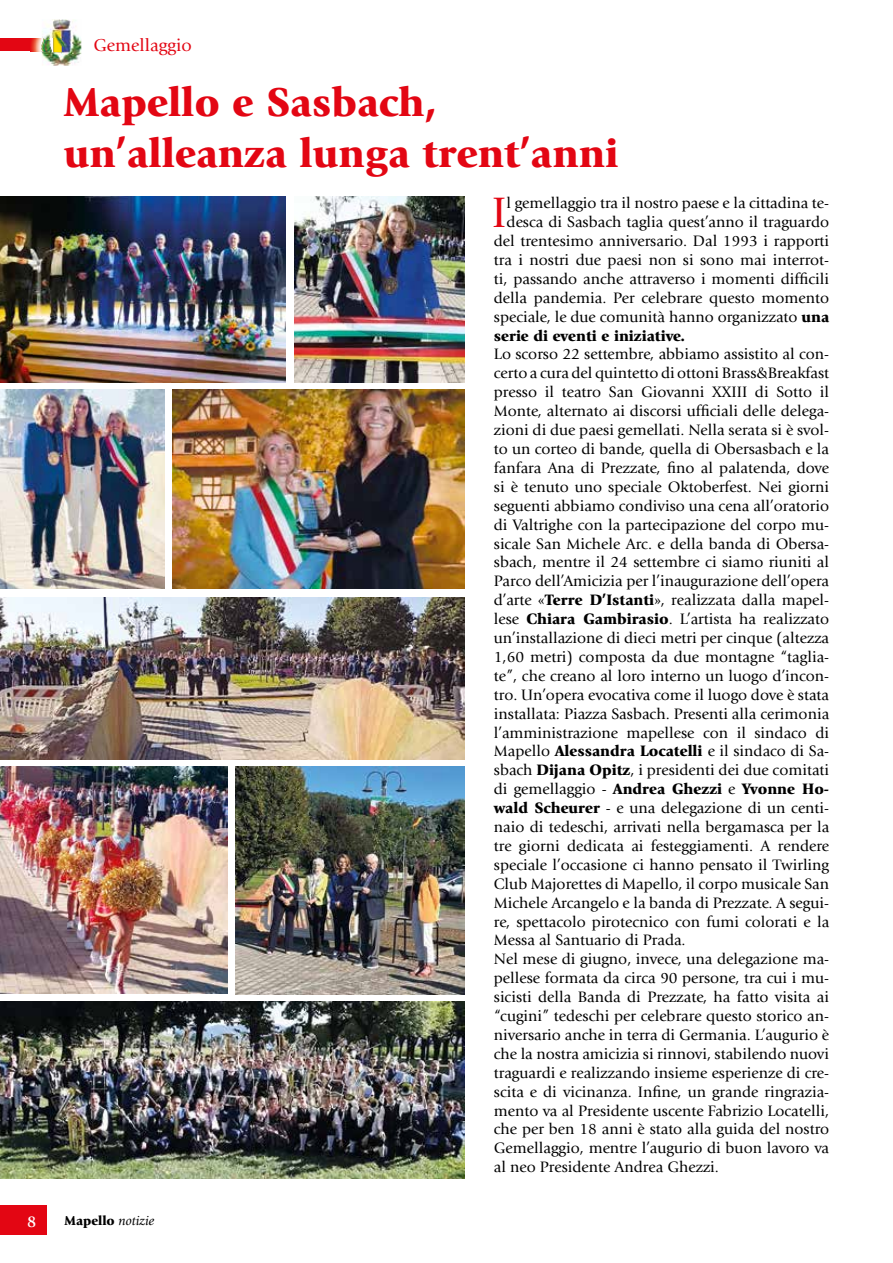
<style>
.page{position:relative;width:893px;height:1263px;background:#fff}
.page>*{position:absolute;margin:0;border:0;box-sizing:border-box;transform-origin:0 0}
.t1{font:44.4px "Giovanni";color:#e30613}
.t2{font:900 42px/50.4px "Giovanni";color:#e30613}
.t3{font:18px "Giovanni";color:#e30613}
.t4{font:700 16.5px "Giovanni";color:#fff}
.t5{font:15.75px/18.9px "Giovanni";color:#000}
.t6{font:900 15.75px "Giovanni";color:#000}
.t7{font:900 13.5px "Giovanni";color:#000}
.s1{font-weight:900}
.s2{font-weight:400;font-style:italic}
</style>
<div class="page">
<div style="left:0;top:1205px;width:47px;height:30px;background:#e30613"></div>
<div style="left:0;top:38px;width:64px;height:13px;background:#e30613"></div>
<img style="left:31px;top:40px;width:51px;height:14px">
<svg style="left:31px;top:38px;width:11px;height:13px"></svg>
<img style="left:42px;top:19px;width:39px;height:47px">
<img style="left:42px;top:38px;width:22px;height:13px">
<img style="left:0;top:197px;width:286px;height:185px">
<img style="left:0;top:1001px;width:464px;height:177px">
<img style="left:295px;top:197px;width:169px;height:185px">
<img style="left:0;top:766px;width:228px;height:228px">
<img style="left:235px;top:766px;width:229px;height:228px">
<img style="left:0;top:597px;width:464px;height:162px">
<img style="left:173px;top:390px;width:291px;height:199px">
<img style="left:0;top:390px;width:165px;height:199px">
<p class="t3" style="left:94px;top:35px;width:100px">Gemellaggio</p>
<h2 class="t2" style="left:64px;top:77px;width:556px">Mapello e Sasbach, un’alleanza lunga trent’anni</h2>
<h1 class="t1" style="left:492px;top:188px;width:16px">I</h1>
<p class="t5" style="left:507px;top:194px;width:324px">l gemellaggio tra il nostro paese e la cittadina te-</p>
<p class="t5" style="left:507px;top:213px;width:324px">desca di Sasbach taglia quest’anno il traguardo</p>
<p class="t5" style="left:494px;top:232px;width:337px">del trentesimo anniversario. Dal 1993 i rapporti</p>
<p class="t5" style="left:494px;top:251px;width:337px">tra i nostri due paesi non si sono mai interrot-</p>
<p class="t5" style="left:494px;top:269px;width:337px">ti, passando anche attraverso i momenti difficili</p>
<p class="t5" style="left:494px;top:288px;width:337px">della pandemia. Per celebrare questo momento</p>
<p class="t5" style="left:494px;top:307px;width:337px">speciale, le due comunità hanno organizzato <span class="s1">una</span></p>
<p class="t6" style="left:494px;top:326px;width:193px">serie di eventi e iniziative.</p>
<p class="t5" style="left:494px;top:345px;width:337px">Lo scorso 22 settembre, abbiamo assistito al con&shy;certo a cura del quintetto di ottoni Brass&amp;Breakfast presso il teatro San Giovanni XXIII di Sotto il Monte, alternato ai discorsi ufficiali delle delega&shy;zioni di due paesi gemellati. Nella serata si è svol&shy;to un corteo di bande, quella di Obersasbach e la fanfara Ana di Prezzate, fino al palatenda, dove si è tenuto uno speciale Oktoberfest. Nei giorni seguenti abbiamo condiviso una cena all’oratorio di Valtrighe con la partecipazione del corpo mu&shy;sicale San Michele Arc. e della banda di Obersa&shy;sbach, mentre il 24 settembre ci siamo riuniti al Parco dell’Amicizia per l’inaugurazione dell’opera d’arte «<span class="s1">Terre D’Istanti</span>», realizzata dalla mapel&shy;lese <span class="s1">Chiara Gambirasio</span>. L’artista ha realizzato un’installazione di dieci metri per cinque (altezza 1,60 metri) composta da due montagne “taglia&shy;te”, che creano al loro interno un luogo d’incon&shy;tro. Un’opera evocativa come il luogo dove è stata installata: Piazza Sasbach. Presenti alla cerimonia l’amministrazione mapellese con il sindaco di Mapello <span class="s1">Alessandra Locatelli</span> e il sindaco di Sa&shy;sbach <span class="s1">Dijana Opitz</span>, i presidenti dei due comitati di gemellaggio - <span class="s1">Andrea Ghezzi</span> e <span class="s1">Yvonne Ho&shy;wald Scheurer</span> - e una delegazione di un centi&shy;naio di tedeschi, arrivati nella bergamasca per la tre giorni dedicata ai festeggiamenti. A rendere speciale l’occasione ci hanno pensato il Twirling Club Majorettes di Mapello, il corpo musicale San Michele Arcangelo e la banda di Prezzate. A segui&shy;re, spettacolo pirotecnico con fumi colorati e la Messa al Santuario di Prada.<br>Nel mese di giugno, invece, una delegazione ma&shy;pellese formata da circa 90 persone, tra cui i mu&shy;sicisti della Banda di Prezzate, ha fatto visita ai “cugini” tedeschi per celebrare questo storico an&shy;niversario anche in terra di Germania. L’augurio è che la nostra amicizia si rinnovi, stabilendo nuovi traguardi e realizzando insieme esperienze di cre&shy;scita e di vicinanza. Infine, un grande ringrazia&shy;mento va al Presidente uscente Fabrizio Locatelli, che per ben 18 anni è stato alla guida del nostro Gemellaggio, mentre l’augurio di buon lavoro va al neo Presidente Andrea Ghezzi.</p>
<p class="t4" style="left:27px;top:1212px;width:11px">8</p>
<p class="t7" style="left:65px;top:1213px;width:91px">Mapello <span class="s2">notizie</span></p>
</div>
